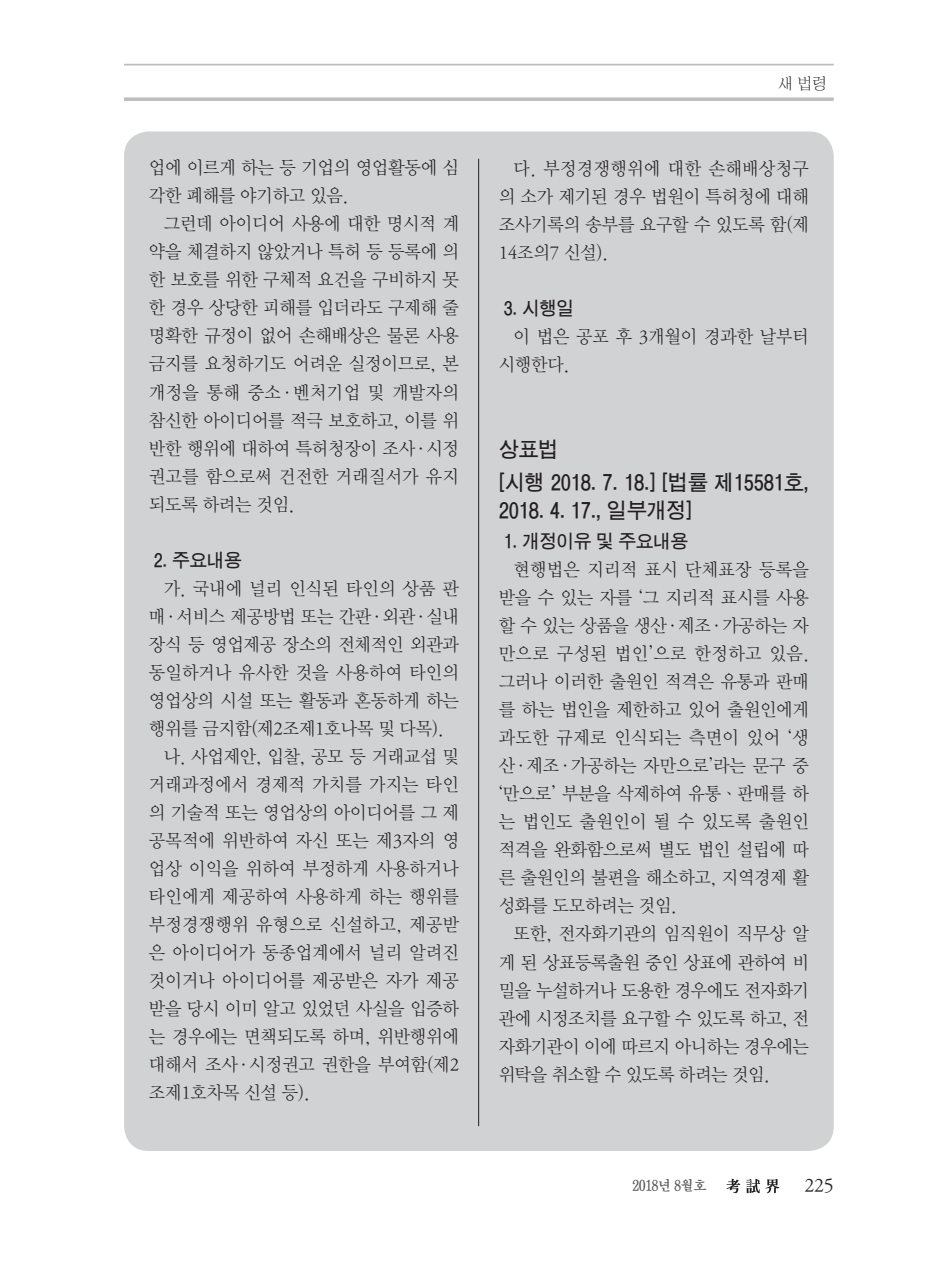
<style>
.page{position:relative;width:933px;height:1275px;background:#fff}
.page>*{position:absolute;margin:0;border:0;box-sizing:border-box;transform-origin:0 0}
.t1{font:21px/32.9px "D Xgo Std 40";letter-spacing:-.01em;color:#231f20;scale:.95 1}
.t2{font:19.25px "DX Nmu Std 30";color:#231f20;scale:.95 1}
.t3{font:18.38px/28px "DX Nmu Std 20";letter-spacing:-.01em;color:#231f20;text-align:justify;scale:.95 1}
.t4{font:18.38px "DX Nmu Std 20";letter-spacing:.01em;color:#231f20;scale:.95 1}
.t5{font:18.38px "D Xgo Std 40";letter-spacing:-.01em;color:#231f20;scale:.95 1}
.t6{font:18.38px "DX Nmu Std 20";letter-spacing:.015em;color:#231f20;scale:.95 1}
.t7{font:15.75px "DX Shnm Std";color:#231f20;scale:.95 1}
.t8{font:14px "D Xmu Std 40";letter-spacing:-.05em;color:#5a5a5d;scale:.95 1}
</style>
<div class="page">
<svg style="left:124px;top:97px;width:709px;height:4px;background:#c4c4c7"></svg>
<hr style="left:124px;top:64px;width:709px;height:2px;background:#bcbdc0">
<svg style="left:726px;top:1179px;width:14px;height:14px"></svg>
<svg style="left:746px;top:1179px;width:33px;height:14px"></svg>
<div style="left:124px;top:131px;width:709px;height:1020px;background:#d1d2d4;border-radius:25px"></div>
<hr style="left:478px;top:159px;width:1px;height:967px;background:#231f20">
<p class="t3" style="left:149px;top:154px;width:328px">업에 이르게 하는 등 기업의 영업활동에 심 각한 폐해를 야기하고 있음.</p>
<p class="t3" style="left:149px;top:210px;width:328px;text-indent:15px">그런데 아이디어 사용에 대한 명시적 계 약을 체결하지 않았거나 특허 등 등록에 의 한 보호를 위한 구체적 요건을 구비하지 못 한 경우 상당한 피해를 입더라도 구제해 줄 명확한 규정이 없어 손해배상은 물론 사용 금지를 요청하기도 어려운 실정이므로, 본 개정을 통해 중소·벤처기업 및 개발자의 참신한 아이디어를 적극 보호하고, 이를 위 반한 행위에 대하여 특허청장이 조사·시정 권고를 함으로써 건전한 거래질서가 유지 되도록 하려는 것임.</p>
<p class="t5" style="left:154px;top:550px;width:94px">2. 주요내용</p>
<p class="t3" style="left:164px;top:575px;width:312px">가. 국내에 널리 인식된 타인의 상품 판</p>
<p class="t3" style="left:149px;top:603px;width:328px">매·서비스 제공방법 또는 간판·외관·실내</p>
<p class="t3" style="left:149px;top:631px;width:328px">장식 등 영업제공 장소의 전체적인 외관과</p>
<p class="t4" style="left:149px;top:663px;width:328px">동일하거나 유사한 것을 사용하여 타인의</p>
<p class="t3" style="left:149px;top:687px;width:328px">영업상의 시설 또는 활동과 혼동하게 하는</p>
<p class="t3" style="left:149px;top:715px;width:311px">행위를 금지함(제2조제1호나목 및 다목).</p>
<p class="t3" style="left:164px;top:743px;width:312px">나. 사업제안, 입찰, 공모 등 거래교섭 및</p>
<p class="t4" style="left:149px;top:775px;width:328px">거래과정에서 경제적 가치를 가지는 타인</p>
<p class="t3" style="left:149px;top:799px;width:328px">의 기술적 또는 영업상의 아이디어를 그 제</p>
<p class="t4" style="left:149px;top:831px;width:328px">공목적에 위반하여 자신 또는 제3자의 영</p>
<p class="t4" style="left:149px;top:859px;width:328px">업상 이익을 위하여 부정하게 사용하거나</p>
<p class="t4" style="left:149px;top:887px;width:328px">타인에게 제공하여 사용하게 하는 행위를</p>
<p class="t6" style="left:149px;top:915px;width:328px">부정경쟁행위 유형으로 신설하고, 제공받</p>
<p class="t4" style="left:149px;top:943px;width:328px">은 아이디어가 동종업계에서 널리 알려진</p>
<p class="t4" style="left:149px;top:971px;width:328px">것이거나 아이디어를 제공받은 자가 제공</p>
<p class="t3" style="left:149px;top:995px;width:328px">받을 당시 이미 알고 있었던 사실을 입증하</p>
<p class="t3" style="left:149px;top:1023px;width:328px">는 경우에는 면책되도록 하며, 위반행위에</p>
<p class="t3" style="left:149px;top:1051px;width:328px">대해서 조사·시정권고 권한을 부여함(제2</p>
<p class="t3" style="left:149px;top:1079px;width:171px">조제1호차목 신설 등).</p>
<p class="t7" style="left:778px;top:76px;width:53px">새 법령</p>
<p class="t3" style="left:499px;top:155px;width:328px;text-indent:15px">다. 부정경쟁행위에 대한 손해배상청구 의 소가 제기된 경우 법원이 특허청에 대해 조사기록의 송부를 요구할 수 있도록 함(제 14조의7 신설).</p>
<p class="t5" style="left:503px;top:299px;width:76px">3. 시행일</p>
<p class="t3" style="left:499px;top:323px;width:328px;text-indent:15px">이 법은 공포 후 3개월이 경과한 날부터 시행한다.</p>
<p class="t1" style="left:499px;top:434px;width:328px">상표법<br>[시행 2018. 7. 18.] [법률 제15581호,</p>
<p class="t1" style="left:499px;top:495px;width:205px">2018. 4. 17., 일부개정]</p>
<p class="t5" style="left:504px;top:532px;width:195px">1. 개정이유 및 주요내용</p>
<p class="t3" style="left:499px;top:556px;width:328px;text-indent:15px">현행법은 지리적 표시 단체표장 등록을 받을 수 있는 자를 ‘그 지리적 표시를 사용 할 수 있는 상품을 생산·제조·가공하는 자 만으로 구성된 법인’으로 한정하고 있음. 그러나 이러한 출원인 적격은 유통과 판매 를 하는 법인을 제한하고 있어 출원인에게 과도한 규제로 인식되는 측면이 있어 ‘생 산·제조·가공하는 자만으로’라는 문구 중 ‘만으로’ 부분을 삭제하여 유통ㆍ판매를 하 는 법인도 출원인이 될 수 있도록 출원인 적격을 완화함으로써 별도 법인 설립에 따 른 출원인의 불편을 해소하고, 지역경제 활 성화를 도모하려는 것임.</p>
<p class="t3" style="left:499px;top:920px;width:328px;text-indent:15px">또한, 전자화기관의 임직원이 직무상 알 게 된 상표등록출원 중인 상표에 관하여 비 밀을 누설하거나 도용한 경우에도 전자화기 관에 시정조치를 요구할 수 있도록 하고, 전 자화기관이 이에 따르지 아니하는 경우에는 위탁을 취소할 수 있도록 하려는 것임.</p>
<p class="t8" style="left:632px;top:1179px;width:80px">2018년 8월호</p>
<p class="t2" style="left:804px;top:1176px;width:32px">225</p>
</div>
